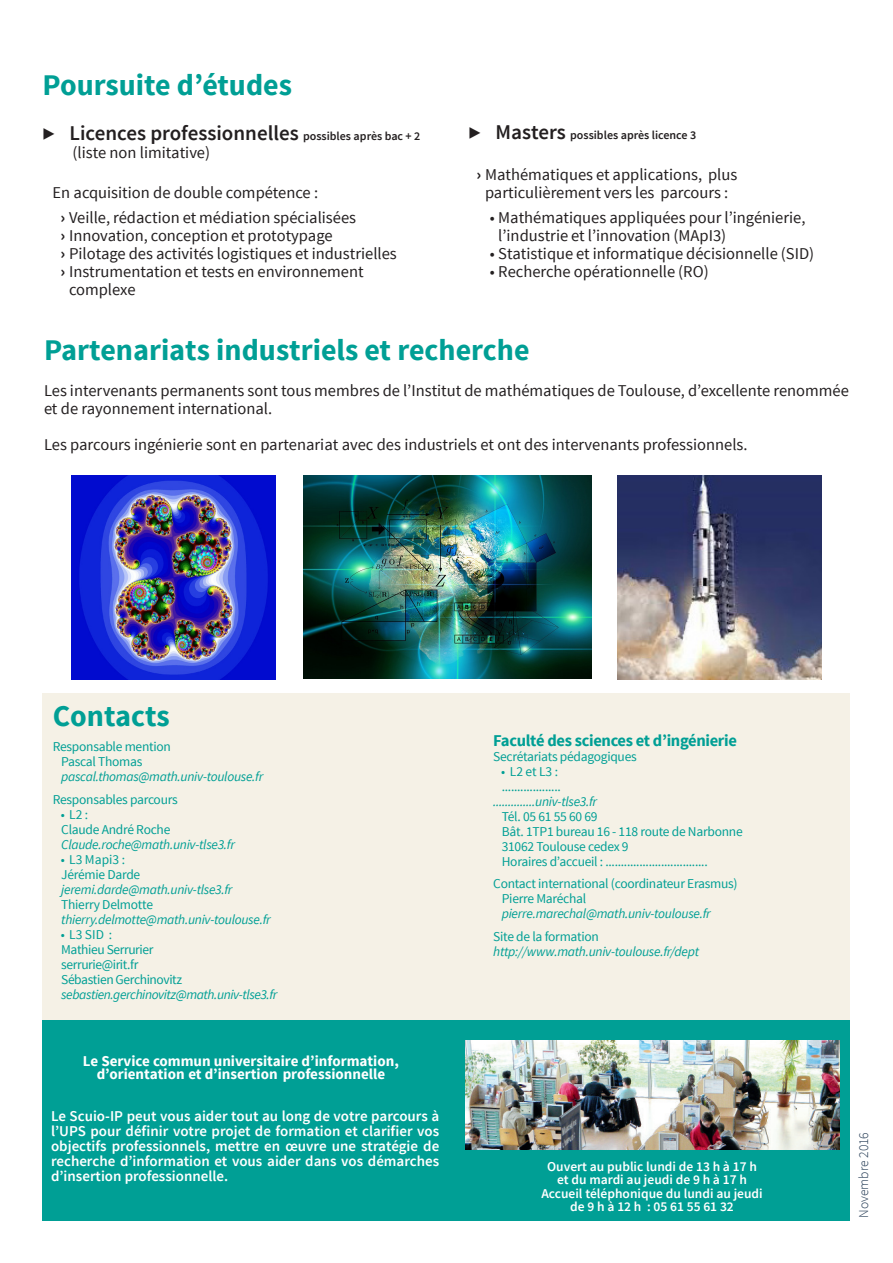
<style>
.page{position:relative;width:893px;height:1263px;background:#fff}
.page>*{position:absolute;margin:0;border:0;box-sizing:border-box;transform-origin:0 0}
.M17-18_titre_Mention{font:700 30px "Source Sans Pro";color:#009f95}
.t1{font:600 21px "Source Sans Pro";color:#231f20}
.t2{font:16.5px/18px "Source Sans Pro";color:#231f20}
.t3{font:700 16.5px "Source Sans Pro";letter-spacing:-.02em;color:#009f95}
.M_F_Chapitre{font:600 15px/15px "Source Sans Pro";color:#fff;text-align:justify}
.M_F_Chapitre-2{font:700 15px "Source Sans Pro";color:#fff}
.t4{font:13.5px "Source Sans Pro";letter-spacing:-.02em;color:#009f95}
.t5{font:italic 13.5px "Source Sans Pro";letter-spacing:-.02em;color:#009f95}
.M_F_Sous_rubrique{font:600 13.5px "Source Sans Pro";color:#fff}
.t6{font:300 13.5px "Source Sans Pro";color:#243b54}
.t7{font:600 12px "Source Sans Pro";color:#231f20}
.s1{font-size:12px}
.s2{font-weight:700}
.s3{font-size:21px}
</style>
<div class="page">
<div style="left:43px;top:693px;width:807px;height:326px;background:#f5f1e6"></div>
<div style="left:43px;top:1019px;width:807px;height:201px;background:#009f95"></div>
<img style="left:465px;top:1041px;width:374px;height:108px">
<img style="left:72px;top:475px;width:204px;height:204px">
<img style="left:617px;top:475px;width:204px;height:204px">
<img style="left:304px;top:475px;width:288px;height:204px">
<p class="M17-18_titre_Mention" style="left:43px;top:66px;width:251px">Poursuite d’études</p>
<p class="t1" style="left:43px;top:120px;width:379px">▶ Licences professionnelles <span class="s1">possibles après bac + 2</span></p>
<p class="t2" style="left:73px;top:144px;width:139px">(liste non limitative)</p>
<p class="t2" style="left:53px;top:184px;width:267px">En acquisition de double compétence :</p>
<p class="t2" style="left:61px;top:209px;width:297px"><span class="s2">›</span> Veille, rédaction et médiation spécialisées</p>
<p class="t2" style="left:61px;top:227px;width:274px"><span class="s2">›</span> Innovation, conception et prototypage</p>
<p class="t2" style="left:61px;top:245px;width:338px"><span class="s2">›</span> Pilotage des activités logistiques et industrielles</p>
<p class="t2" style="left:69px;top:263px;width:296px;text-indent:-9px"><span class="s2">›</span> Instrumentation et tests en environnement complexe</p>
<p class="t7" style="left:468px;top:128px;width:229px"><span class="s3">▶ Masters</span> possibles après licence 3</p>
<p class="t2" style="left:476px;top:166px;width:262px;text-align:center"><span class="s2">›</span> Mathématiques et applications, plus particulièrement vers les parcours :</p>
<p class="t2" style="left:498px;top:209px;width:309px;text-indent:-9px">• Mathématiques appliquées pour l’ingénierie, l’industrie et l’innovation (MApI3)</p>
<p class="t2" style="left:490px;top:245px;width:326px">• Statistique et informatique décisionnelle (SID)</p>
<p class="t2" style="left:490px;top:263px;width:221px">• Recherche opérationnelle (RO)</p>
<p class="M17-18_titre_Mention" style="left:44px;top:330px;width:487px">Partenariats industriels et recherche</p>
<p class="t2" style="left:44px;top:382px;width:806px">Les intervenants permanents sont tous membres de l’Institut de mathématiques de Toulouse, d’excellente renommée et de rayonnement international.</p>
<p class="t2" style="left:44px;top:436px;width:705px">Les parcours ingénierie sont en partenariat avec des industriels et ont des intervenants professionnels.</p>
<p class="M17-18_titre_Mention" style="left:53px;top:697px;width:119px">Contacts</p>
<p class="t4" style="left:53px;top:738px;width:120px">Responsable mention</p>
<p class="t4" style="left:61px;top:753px;width:83px">Pascal Thomas</p>
<p class="t5" style="left:61px;top:768px;width:204px">pascal.thomas@math.univ-toulouse.fr</p>
<p class="t4" style="left:53px;top:791px;width:126px">Responsables parcours</p>
<p class="t4" style="left:61px;top:806px;width:29px">• L2 :</p>
<p class="t4" style="left:61px;top:821px;width:111px">Claude André Roche</p>
<p class="t5" style="left:61px;top:836px;width:175px">Claude.roche@math.univ-tlse3.fr</p>
<p class="t4" style="left:61px;top:851px;width:66px">• L3 Mapi3 :</p>
<p class="t4" style="left:61px;top:866px;width:81px">Jérémie Darde</p>
<p class="t5" style="left:61px;top:881px;width:173px">jeremi.darde@math.univ-tlse3.fr</p>
<p class="t4" style="left:61px;top:896px;width:93px">Thierry Delmotte</p>
<p class="t5" style="left:61px;top:911px;width:211px">thierry.delmotte@math.univ-toulouse.fr</p>
<p class="t4" style="left:61px;top:926px;width:53px">• L3 SID :</p>
<p class="t4" style="left:61px;top:941px;width:94px">Mathieu Serrurier</p>
<p class="t4" style="left:61px;top:956px;width:79px">serrurie@irit.fr</p>
<p class="t4" style="left:61px;top:971px;width:122px">Sébastien Gerchinovitz</p>
<p class="t5" style="left:61px;top:986px;width:218px">sebastien.gerchinovitz@math.univ-tlse3.fr</p>
<p class="M_F_Chapitre-2" style="left:83px;top:1051px;width:317px">Le Service commun universitaire d’information,</p>
<p class="M_F_Chapitre-2" style="left:97px;top:1064px;width:290px">d’orientation et d’insertion professionnelle</p>
<p class="M_F_Chapitre" style="left:51px;top:1109px;width:390px">Le Scuio-IP peut vous aider tout au long de votre parcours à l’UPS pour définir votre projet de formation et clarifier vos objectifs professionnels, mettre en œuvre une stratégie de recherche d’information et vous aider dans vos démarches d’insertion professionnelle.</p>
<p class="t3" style="left:493px;top:730px;width:245px">Faculté des sciences et d’ingénierie</p>
<p class="t4" style="left:493px;top:748px;width:145px">Secrétariats pédagogiques</p>
<p class="t4" style="left:501px;top:763px;width:58px">• L2 et L3 :</p>
<p class="t4" style="left:502px;top:778px;width:61px">...................</p>
<p class="t5" style="left:493px;top:793px;width:105px">..............univ-tlse3.fr</p>
<p class="t4" style="left:502px;top:808px;width:97px">Tél. 05 61 55 60 69</p>
<p class="t4" style="left:502px;top:823px;width:242px">Bât. 1TP1 bureau 16 - 118 route de Narbonne</p>
<p class="t4" style="left:502px;top:838px;width:128px">31062 Toulouse cedex 9</p>
<p class="t4" style="left:502px;top:853px;width:207px">Horaires d’accueil : .................................</p>
<p class="t4" style="left:493px;top:875px;width:246px">Contact international (coordinateur Erasmus)</p>
<p class="t4" style="left:502px;top:890px;width:86px">Pierre Maréchal</p>
<p class="t5" style="left:502px;top:905px;width:211px">pierre.marechal@math.univ-toulouse.fr</p>
<p class="t4" style="left:493px;top:928px;width:107px">Site de la formation</p>
<p class="t5" style="left:493px;top:943px;width:207px">http://www.math.univ-toulouse.fr/dept</p>
<p class="M_F_Sous_rubrique" style="left:547px;top:1158px;width:211px">Ouvert au public lundi de 13 h à 17 h</p>
<p class="M_F_Sous_rubrique" style="left:557px;top:1171px;width:191px">et du mardi au jeudi de 9 h à 17 h</p>
<p class="M_F_Sous_rubrique" style="left:541px;top:1185px;width:223px">Accueil téléphonique du lundi au jeudi</p>
<p class="M_F_Sous_rubrique" style="left:570px;top:1198px;width:165px">de 9 h à 12 h : 05 61 55 61 32</p>
<p class="t6" style="left:855px;top:1218px;width:87px;rotate:-90deg">Novembre 2016</p>
</div>
